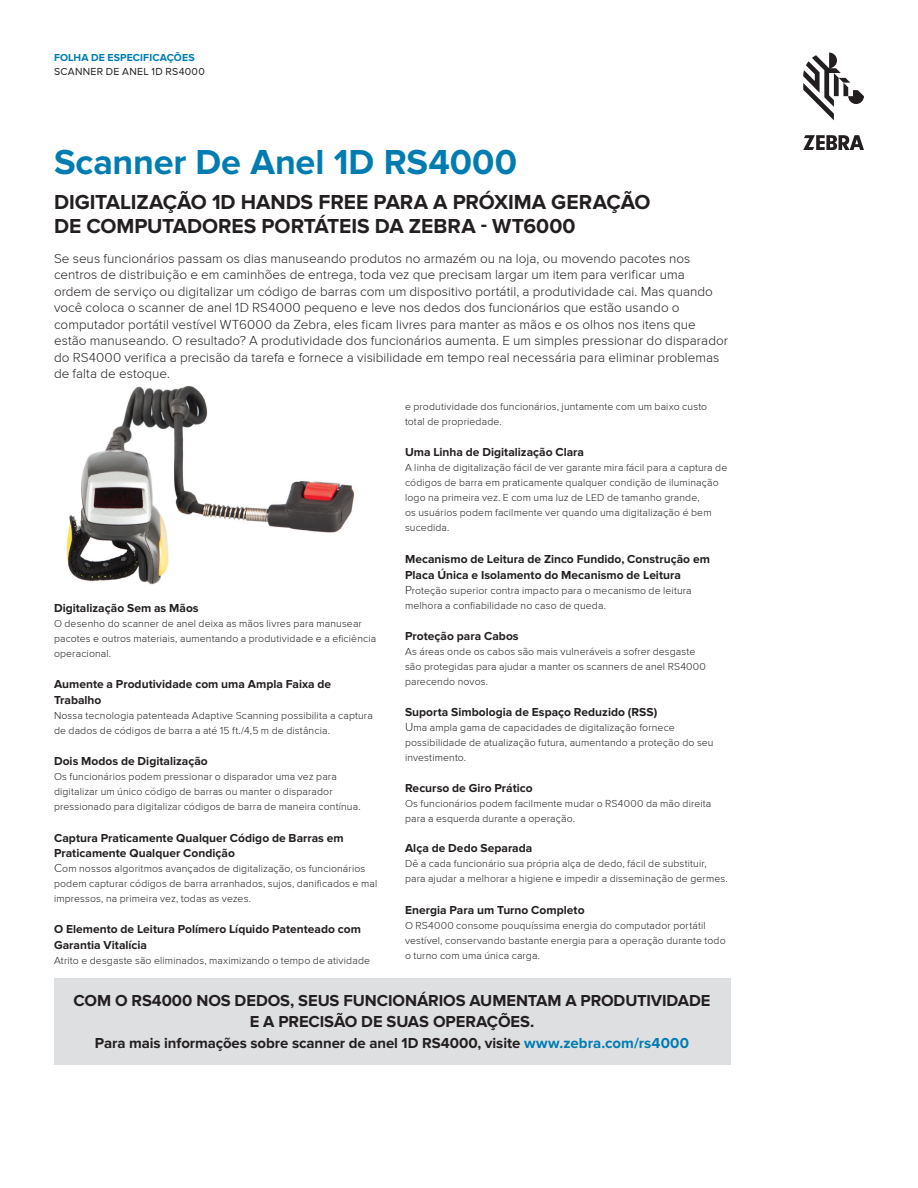
<style>
.page{position:relative;width:918px;height:1188px;background:#fff}
.page>*{position:absolute;margin:0;border:0;box-sizing:border-box;transform-origin:0 0}
.Cover_Headline{font:700 36px "Proxima Nova";letter-spacing:-.005em;color:#007cb1}
.Cover_Subhead{font:700 21px/24px "Proxima Nova";letter-spacing:-.005em;color:#231f20}
.CTA-Call_To_Action{font:700 16.5px/21px "Proxima Nova";letter-spacing:-.005em;color:#231f20;text-align:center}
.CTA-Call_To_Action-2{font:700 15px "Proxima Nova";letter-spacing:-.005em;color:#231f20}
.Intro_Body{font:300 13.5px/16.5px "Proxima Nova";color:#231f20}
.Body_Subhead_Black_n{font:700 12px/15.8px "Proxima Nova";color:#231f20}
.Body_Subhead_Black_n-2{font:300 10.5px/15px "Proxima Nova";letter-spacing:.01em;color:#231f20}
.t1{font:700 10.5px "Proxima Nova";letter-spacing:.01em;color:#007cb1}
.t2{font:10.5px "Proxima Nova";letter-spacing:.03em;color:#231f20}
.s1{font-size:12px}
.s2{color:#007cb1}
</style>
<div class="page">
<img style="left:66px;top:385px;width:289px;height:200px">
<svg style="left:803px;top:53px;width:61px;height:67px"></svg>
<svg style="left:803px;top:135px;width:61px;height:15px"></svg>
<div style="left:54px;top:979px;width:676px;height:86px;background:#dedfe1"></div>
<p class="t1" style="left:54px;top:51px;width:142px">FOLHA DE ESPECIFICAÇÕES</p>
<p class="t2" style="left:54px;top:66px;width:152px">SCANNER DE ANEL 1D RS4000</p>
<p class="Cover_Headline" style="left:54px;top:141px;width:465px">Scanner De Anel 1D RS4000</p>
<p class="Cover_Subhead" style="left:54px;top:191px;width:598px">DIGITALIZAÇÃO 1D HANDS FREE PARA A PRÓXIMA GERAÇÃO<br>DE COMPUTADORES PORTÁTEIS DA ZEBRA - WT6000</p>
<p class="Intro_Body" style="left:54px;top:250px;width:676px">Se seus funcionários passam os dias manuseando produtos no armazém ou na loja, ou movendo pacotes nos centros de distribuição e em caminhões de entrega, toda vez que precisam largar um item para verificar uma<br>ordem de serviço ou digitalizar um código de barras com um dispositivo portátil, a produtividade cai. Mas quando você coloca o scanner de anel 1D RS4000 pequeno e leve nos dedos dos funcionários que estão usando o computador portátil vestível WT6000 da Zebra, eles ficam livres para manter as mãos e os olhos nos itens que estão manuseando. O resultado? A produtividade dos funcionários aumenta. E um simples pressionar do disparador do RS4000 verifica a precisão da tarefa e fornece a visibilidade em tempo real necessária para eliminar problemas de falta de estoque.</p>
<p class="Body_Subhead_Black_n-2" style="left:405px;top:399px;width:304px">e produtividade dos funcionários, juntamente com um baixo custo total de propriedade.</p>
<p class="Body_Subhead_Black_n" style="left:405px;top:445px;width:181px">Uma Linha de Digitalização Clara</p>
<p class="Body_Subhead_Black_n-2" style="left:405px;top:461px;width:324px">A linha de digitalização fácil de ver garante mira fácil para a captura de códigos de barra em praticamente qualquer condição de iluminação logo na primeira vez. E com uma luz de LED de tamanho grande,<br>os usuários podem facilmente ver quando uma digitalização é bem sucedida.</p>
<p class="Body_Subhead_Black_n" style="left:405px;top:552px;width:306px">Mecanismo de Leitura de Zinco Fundido, Construção em<br>Placa Única e Isolamento do Mecanismo de Leitura</p>
<p class="Body_Subhead_Black_n-2" style="left:405px;top:583px;width:288px"><span class="s1">P</span>roteção superior contra impacto para o mecanismo de leitura melhora a confiabilidade no caso de queda.</p>
<p class="Body_Subhead_Black_n" style="left:405px;top:629px;width:115px">Proteção para Cabos</p>
<p class="Body_Subhead_Black_n-2" style="left:405px;top:644px;width:302px">As áreas onde os cabos são mais vulneráveis a sofrer desgaste são protegidas para ajudar a manter os scanners de anel RS4000 parecendo novos.</p>
<p class="Body_Subhead_Black_n" style="left:405px;top:705px;width:254px">Suporta Simbologia de Espaço Reduzido (RSS)</p>
<p class="Body_Subhead_Black_n-2" style="left:405px;top:720px;width:310px"><span class="s1">U</span>ma ampla gama de capacidades de digitalização fornece possibilidade de atualização futura, aumentando a proteção do seu investimento.</p>
<p class="Body_Subhead_Black_n" style="left:405px;top:780px;width:129px">Recurso de Giro Prático</p>
<p class="Body_Subhead_Black_n-2" style="left:405px;top:796px;width:308px">Os funcionários podem facilmente mudar o RS4000 da mão direita para a esquerda durante a operação.</p>
<p class="Body_Subhead_Black_n" style="left:405px;top:841px;width:129px">Alça de Dedo Separada</p>
<p class="Body_Subhead_Black_n-2" style="left:405px;top:857px;width:324px">Dê a cada funcionário sua própria alça de dedo, fácil de substituir, para ajudar a melhorar a higiene e impedir a disseminação de germes.</p>
<p class="Body_Subhead_Black_n" style="left:405px;top:903px;width:181px">Energia Para um Turno Completo</p>
<p class="Body_Subhead_Black_n-2" style="left:405px;top:918px;width:322px">O RS4000 consome pouquíssima energia do computador portátil vestível, conservando bastante energia para a operação durante todo o turno com uma única carga.</p>
<p class="Body_Subhead_Black_n" style="left:54px;top:601px;width:146px">Digitalização Sem as Mãos</p>
<p class="Body_Subhead_Black_n-2" style="left:54px;top:616px;width:324px">O desenho do scanner de anel deixa as mãos livres para manusear pacotes e outros materiais, aumentando a produtividade e a eficiência operacional.</p>
<p class="Body_Subhead_Black_n" style="left:54px;top:677px;width:279px">Aumente a Produtividade com uma Ampla Faixa de<br>Trabalho</p>
<p class="Body_Subhead_Black_n-2" style="left:54px;top:708px;width:320px">Nossa tecnologia patenteada Adaptive Scanning possibilita a captura de dados de códigos de barra a até 15 ft./4,5 m de distância.</p>
<p class="Body_Subhead_Black_n" style="left:54px;top:754px;width:155px">Dois Modos de Digitalização</p>
<p class="Body_Subhead_Black_n-2" style="left:54px;top:769px;width:308px">Os funcionários podem pressionar o disparador uma vez para digitalizar um único código de barras ou manter o disparador pressionado para digitalizar códigos de barra de maneira contínua.</p>
<p class="Body_Subhead_Black_n" style="left:54px;top:830px;width:291px">Captura Praticamente Qualquer Código de Barras em<br>Praticamente Qualquer Condição</p>
<p class="Body_Subhead_Black_n-2" style="left:54px;top:862px;width:325px"><span class="s1">C</span>om nossos algoritmos avançados de digitalização, os funcionários podem capturar códigos de barra arranhados, sujos, danificados e mal impressos, na primeira vez, todas as vezes.</p>
<p class="Body_Subhead_Black_n" style="left:54px;top:922px;width:308px">O Elemento de Leitura Polímero Líquido Patenteado com<br>Garantia Vitalícia</p>
<p class="Body_Subhead_Black_n-2" style="left:54px;top:953px;width:318px">Atrito e desgaste são eliminados, maximizando o tempo de atividade</p>
<p class="CTA-Call_To_Action" style="left:73px;top:991px;width:639px">COM O RS4000 NOS DEDOS, SEUS FUNCIONÁRIOS AUMENTAM A PRODUTIVIDADE<br>E A PRECISÃO DE SUAS OPERAÇÕES.</p>
<p class="CTA-Call_To_Action-2" style="left:95px;top:1035px;width:596px">Para mais informações sobre scanner de anel 1D RS4000, visite <span class="s2">www.zebra.com/rs4000</span></p>
</div>
